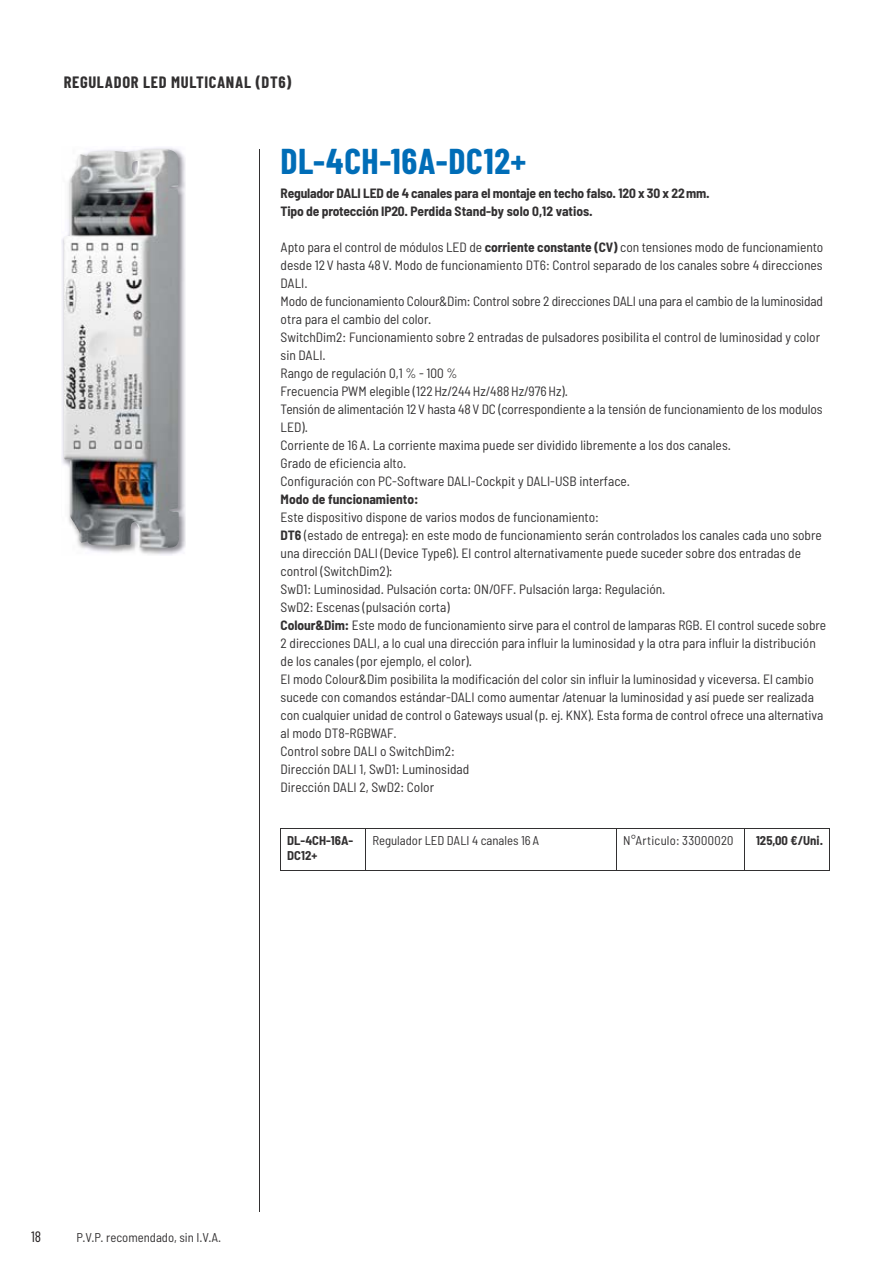
<style>
.page{position:relative;width:893px;height:1263px;background:#fff}
.page>*{position:absolute;margin:0;border:0;box-sizing:border-box;transform-origin:0 0}
.t1{font:700 36px "Barlow Condensed";letter-spacing:.015em;color:#006db7}
.t2{font:700 16.5px "Barlow Condensed";letter-spacing:.04em;color:#323031}
.t3{font:15px "Barlow Condensed";color:#231f20}
.t4{font:semi-condensed 13.5px/18px "Barlow";color:#323031}
.t5{font:700 semi-condensed 13.5px/18px "Barlow";letter-spacing:-.015em;color:#323031}
.t6{font:semi-condensed 12.75px "Barlow";color:#323031}
.t7{font:700 semi-condensed 12.75px/15px "Barlow";color:#323031}
.t8{font:semi-condensed 12.75px "Barlow";letter-spacing:.025em;color:#323031}
.s1{font-weight:700}
</style>
<div class="page">
<hr style="left:259px;top:149px;width:1px;height:1063px;background:#323031">
<hr style="left:281px;top:828px;width:85px;height:1px;background:#323031">
<hr style="left:281px;top:829px;width:1px;height:42px;background:#323031">
<hr style="left:281px;top:871px;width:85px;height:1px;background:#323031">
<hr style="left:616px;top:829px;width:1px;height:42px;background:#323031">
<hr style="left:744px;top:828px;width:86px;height:1px;background:#323031">
<hr style="left:829px;top:829px;width:1px;height:42px;background:#323031">
<hr style="left:744px;top:871px;width:86px;height:1px;background:#323031">
<hr style="left:366px;top:828px;width:251px;height:1px;background:#323031">
<hr style="left:366px;top:829px;width:1px;height:42px;background:#323031">
<hr style="left:617px;top:828px;width:127px;height:1px;background:#323031">
<hr style="left:744px;top:829px;width:1px;height:42px;background:#323031">
<hr style="left:366px;top:871px;width:378px;height:1px;background:#323031">
<img style="left:61px;top:148px;width:124px;height:407px">
<img style="left:64px;top:149px;width:115px;height:399px">
<p class="t2" style="left:64px;top:77px;width:229px">REGULADOR LED MULTICANAL (DT6)</p>
<h1 class="t1" style="left:281px;top:149px;width:247px">DL-4CH-16A-DC12+</h1>
<p class="t5" style="left:281px;top:186px;width:430px">Regulador DALI LED de 4 canales para el montaje en techo falso. 120 x 30 x 22 mm.<br>Tipo de protección IP20. Perdida Stand-by solo 0,12 vatios.</p>
<p class="t4" style="left:281px;top:240px;width:544px">Apto para el control de módulos LED de <span class="s1">corriente constante (CV)</span> con tensiones modo de funcionamiento desde 12 V hasta 48 V. Modo de funcionamiento DT6: Control separado de los canales sobre 4 direcciones DALI.<br>Modo de funcionamiento Colour&amp;Dim: Control sobre 2 direcciones DALI una para el cambio de la luminosidad otra para el cambio del color.<br>SwitchDim2: Funcionamiento sobre 2 entradas de pulsadores posibilita el control de luminosidad y color sin DALI.<br>Rango de regulación 0,1 % - 100 %<br>Frecuencia PWM elegible (122 Hz/244 Hz/488 Hz/976 Hz).<br>Tensión de alimentación 12 V hasta 48 V DC (correspondiente a la tensión de funcionamiento de los modulos LED).<br>Corriente de 16 A. La corriente maxima puede ser dividido libremente a los dos canales.<br>Grado de eficiencia alto.<br>Configuración con PC-Software DALI-Cockpit y DALI-USB interface.</p>
<p class="t5" style="left:281px;top:492px;width:139px">Modo de funcionamiento:</p>
<p class="t4" style="left:281px;top:510px;width:547px">Este dispositivo dispone de varios modos de funcionamiento:<br><span class="s1">DT6</span> (estado de entrega): en este modo de funcionamiento serán controlados los canales cada uno sobre una dirección DALI (Device Type6). El control alternativamente puede suceder sobre dos entradas de control (SwitchDim2):<br>SwD1: Luminosidad. Pulsación corta: ON/OFF. Pulsación larga: Regulación.<br>SwD2: Escenas (pulsación corta)<br><span class="s1">Colour&amp;Dim:</span> Este modo de funcionamiento sirve para el control de lamparas RGB. El control sucede sobre 2 direcciones DALI, a lo cual una dirección para influir la luminosidad y la otra para influir la distribución de los canales (por ejemplo, el color).<br>El modo Colour&amp;Dim posibilita la modificación del color sin influir la luminosidad y viceversa. El cambio sucede con comandos estándar-DALI como aumentar /atenuar la luminosidad y así puede ser realizada con cualquier unidad de control o Gateways usual (p. ej. KNX). Esta forma de control ofrece una alternativa al modo DT8-RGBWAF.<br>Control sobre DALI o SwitchDim2:<br>Dirección DALI 1, SwD1: Luminosidad<br>Dirección DALI 2, SwD2: Color</p>
<p class="t7" style="left:287px;top:835px;width:67px">DL-4CH-16A-<br>DC12+</p>
<p class="t6" style="left:372px;top:836px;width:168px">Regulador LED DALI 4 canales 16 A</p>
<p class="t8" style="left:623px;top:836px;width:112px">N°Articulo: 33000020</p>
<p class="t7" style="left:756px;top:835px;width:69px">125,00 €/Uni.</p>
<p class="t3" style="left:31px;top:1231px;width:12px">18</p>
<p class="t6" style="left:76px;top:1233px;width:146px">P.V.P. recomendado, sin I.V.A.</p>
</div>
